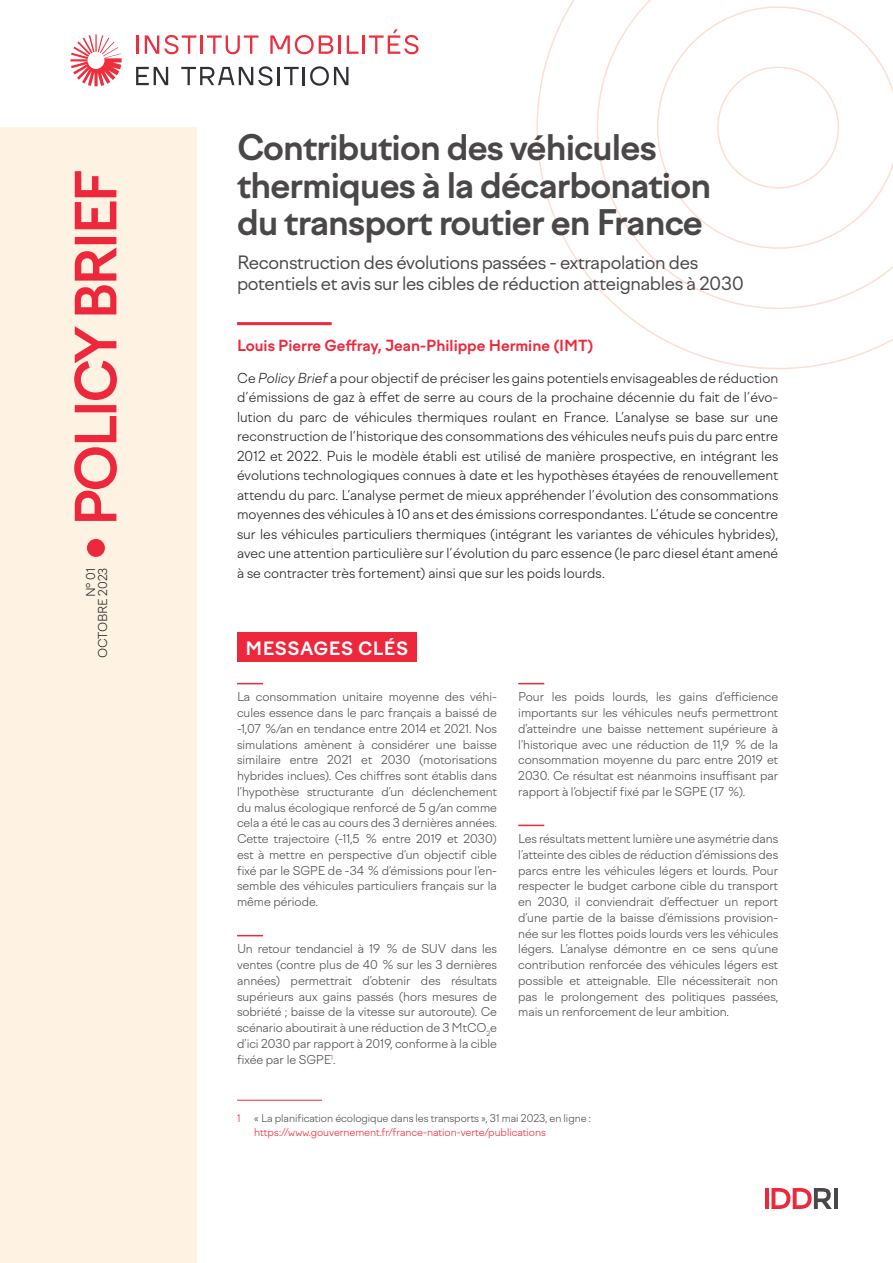
<style>
.page{position:relative;width:893px;height:1263px;background:#fff}
.page>*{position:absolute;margin:0;border:0;box-sizing:border-box;transform-origin:0 0}
.t1{font:700 34.5px/37.5px "Factor A";letter-spacing:-.025em;color:#4a4749}
.t2{font:18px/21px "Factor A";letter-spacing:-.02em;color:#4a4749}
.t3{font:700 18px "Factor A";letter-spacing:.03em;color:#fff}
.t4{font:700 15px "Factor A";color:#ed283c}
.t5{font:300 13.5px/19.5px "Factor A";letter-spacing:.005em;color:#231f20;text-align:justify}
.t6{font:300 12px/15.8px "Factor A";color:#4b4c4d;text-align:justify}
.t7{font:300 12px/12px "Factor A";letter-spacing:-.01em;color:#231f20;text-align:right}
.t8{font:300 10.5px "Factor A";letter-spacing:-.005em;color:#4b4c4d}
.t9{font:300 10.5px "Factor A";letter-spacing:-.005em;color:#ed283c}
.s1{font-style:italic}
</style>
<div class="page">
<div style="left:0;top:128px;width:197px;height:1135px;background:#fef2e3"></div>
<svg style="left:536px;top:0;width:357px;height:369px"></svg>
<svg style="left:597px;top:0;width:296px;height:309px"></svg>
<svg style="left:657px;top:6px;width:236px;height:243px"></svg>
<div style="left:717px;top:67px;width:122px;height:122px;border:2px solid #fdded4;border-radius:50%"></div>
<hr style="left:237px;top:322px;width:95px;height:3px;background:#ed283c">
<div style="left:237px;top:632px;width:179px;height:29px;background:#ed283c"></div>
<svg style="left:237px;top:683px;width:26px;height:1px"></svg>
<svg style="left:237px;top:935px;width:26px;height:1px"></svg>
<hr style="left:237px;top:1100px;width:85px;height:1px;background:#ed283c">
<svg style="left:518px;top:683px;width:26px;height:1px"></svg>
<svg style="left:518px;top:825px;width:26px;height:1px"></svg>
<svg style="left:75px;top:171px;width:41px;height:143px"></svg>
<svg style="left:74px;top:326px;width:43px;height:195px"></svg>
<div style="left:87px;top:539px;width:18px;height:18px;background:#ed283c;border-radius:50%"></div>
<hr style="left:765px;top:1188px;width:4px;height:21px;background:#ed283c">
<svg style="left:771px;top:1188px;width:61px;height:21px"></svg>
<hr style="left:834px;top:1188px;width:4px;height:21px;background:#4a4749">
<svg style="left:136px;top:67px;width:32px;height:18px"></svg>
<svg style="left:181px;top:66px;width:91px;height:20px"></svg>
<hr style="left:277px;top:67px;width:3px;height:18px;background:#2f3134">
<svg style="left:284px;top:66px;width:64px;height:20px"></svg>
<svg style="left:137px;top:35px;width:2px;height:19px"></svg>
<svg style="left:145px;top:35px;width:113px;height:19px"></svg>
<svg style="left:270px;top:35px;width:63px;height:19px"></svg>
<hr style="left:338px;top:35px;width:3px;height:19px;background:#ed2e3d">
<svg style="left:347px;top:35px;width:11px;height:19px"></svg>
<hr style="left:362px;top:35px;width:3px;height:19px;background:#ed2e3d">
<svg style="left:369px;top:29px;width:49px;height:25px"></svg>
<svg style="left:70px;top:34px;width:52px;height:52px"></svg>
<p class="t7" style="left:85px;top:658px;width:91px;rotate:-90deg">N° 01<br>OCTOBRE 2023</p>
<h1 class="t1" style="left:237px;top:129px;width:476px">Contribution des véhicules thermiques à la décarbonation du transport routier en France</h1>
<h2 class="t2" style="left:237px;top:253px;width:509px">Reconstruction des évolutions passées - extrapolation des potentiels et avis sur les cibles de réduction atteignables à 2030</h2>
<p class="t4" style="left:237px;top:336px;width:358px">Louis Pierre Geffray, Jean-Philippe Hermine (IMT)</p>
<p class="t5" style="left:237px;top:368px;width:543px">Ce <span class="s1">Policy Brief</span> a pour objectif de préciser les gains potentiels envisageables de réduction d’émissions de gaz à effet de serre au cours de la prochaine décennie du fait de l’évo&shy;lution du parc de véhicules thermiques roulant en France. L’analyse se base sur une reconstruction de l’historique des consommations des véhicules neufs puis du parc entre 2012 et 2022. Puis le modèle établi est utilisé de manière prospective, en intégrant les évolutions technologiques connues à date et les hypothèses étayées de renouvellement attendu du parc. L’analyse permet de mieux appréhender l’évolution des consommations moyennes des véhicules à 10 ans et des émissions correspondantes. L’étude se concentre sur les véhicules particuliers thermiques (intégrant les variantes de véhicules hybrides), avec une attention particulière sur l’évolution du parc essence (le parc diesel étant amené à se contracter très fortement) ainsi que sur les poids lourds.</p>
<h2 class="t3" style="left:246px;top:637px;width:164px">MESSAGES CLÉS</h2>
<p class="t6" style="left:237px;top:689px;width:261px">La consommation unitaire moyenne des véhi&shy;cules essence dans le parc français a baissé de -1,07 %/an en tendance entre 2014 et 2021. Nos simulations amènent à considérer une baisse similaire entre 2021 et 2030 (motorisations hybrides inclues). Ces chiffres sont établis dans l’hypothèse structurante d’un déclenchement du malus écologique renforcé de 5 g/an comme cela a été le cas au cours des 3 dernières années.<br>Cette trajectoire (-11,5 % entre 2019 et 2030) est à mettre en perspective d’un objectif cible fixé par le SGPE de -34 % d’émissions pour l’en&shy;semble des véhicules particuliers français sur la même période.</p>
<p class="t6" style="left:237px;top:941px;width:261px">Un retour tendanciel à 19 % de SUV dans les ventes (contre plus de 40 % sur les 3 dernières années) permettrait d’obtenir des résultats supérieurs aux gains passés (hors mesures de sobriété ; baisse de la vitesse sur autoroute). Ce scénario aboutirait à une réduction de 3 MtCO<sub>2</sub>e d’ici 2030 par rapport à 2019, conforme à la cible fixée par le SGPE<sup>1</sup>.</p>
<p class="t6" style="left:518px;top:689px;width:261px">Pour les poids lourds, les gains d’efficience importants sur les véhicules neufs permettront d’atteindre une baisse nettement supérieure à l’historique avec une réduction de 11,9 % de la consommation moyenne du parc entre 2019 et 2030. Ce résultat est néanmoins insuffisant par rapport à l’objectif fixé par le SGPE (17 %).</p>
<p class="t6" style="left:518px;top:831px;width:261px">Les résultats mettent lumière une asymétrie dans l’atteinte des cibles de réduction d’émissions des parcs entre les véhicules légers et lourds. Pour respecter le budget carbone cible du transport en 2030, il conviendrait d’effectuer un report d’une partie de la baisse d’émissions provision&shy;née sur les flottes poids lourds vers les véhicules légers. L’analyse démontre en ce sens qu’une contribution renforcée des véhicules légers est possible et atteignable. Elle nécessiterait non pas le prolongement des politiques passées, mais un renforcement de leur ambition.</p>
<p class="t9" style="left:237px;top:1112px;width:5px">1</p>
<p class="t8" style="left:254px;top:1112px;width:338px">« La planification écologique dans les transports », 31 mai 2023, en ligne :</p>
<p class="t9" style="left:254px;top:1125px;width:293px">https://www.gouvernement.fr/france-nation-verte/publications</p>
</div>
